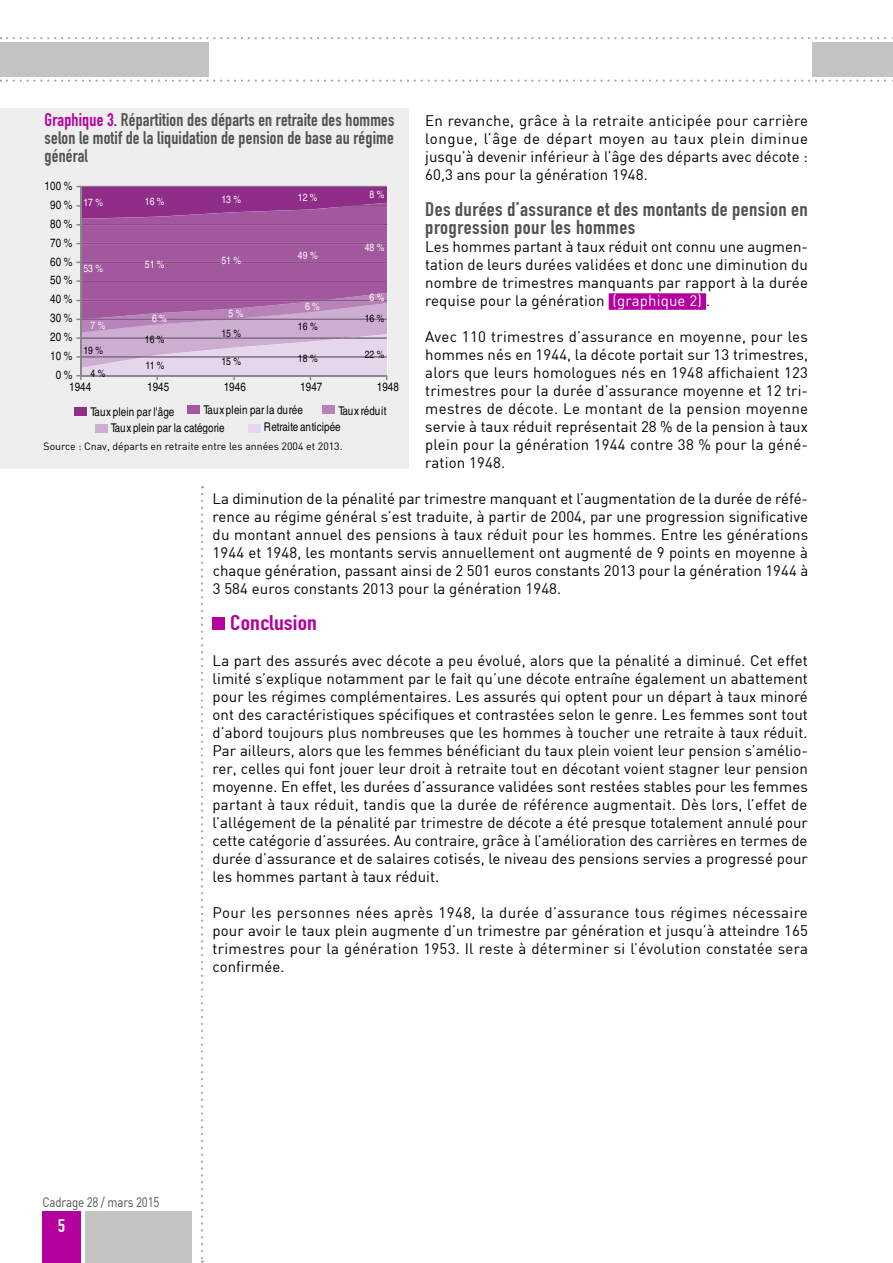
<style>
.page{position:relative;width:893px;height:1263px;background:#fff}
.page>*{position:absolute;margin:0;border:0;box-sizing:border-box;transform-origin:0 0}
.t1{font:21px "DIN Engschrift Std";letter-spacing:.005em;color:#b4009d;scale:1.2 1}
.t2{font:19.5px/18px "DIN Engschrift Std";letter-spacing:.015em;color:#515151;scale:1.1 1}
.t3{font:18px/18px "DIN Engschrift Std";letter-spacing:.01em;color:#515151;text-align:justify}
.t4{font:18px "DIN Engschrift Std";color:#fff;scale:1.1 1}
.t5{font:15px/18px "DIN";letter-spacing:.005em;color:#000;text-align:justify}
.t6{font:13.5px "DIN";letter-spacing:-.015em;color:#515151;scale:.85 1}
.t7{font:condensed 12px "Helvetica";letter-spacing:.005em;color:#000}
.t8{font:10.5px "DIN";color:#000}
.t9{font:condensed 10.5px "Helvetica";letter-spacing:.005em;color:#fff}
.t10{font:condensed 10.5px "Helvetica";letter-spacing:.005em;color:#000}
.s1{color:#b4009d}
.s2{color:#fff}
</style>
<div class="page">
<div style="left:0;top:108px;width:408px;height:360px;background:#eee"></div>
<div style="left:43px;top:1212px;width:38px;height:51px;background:#b4009d"></div>
<div style="left:85px;top:1212px;width:106px;height:51px;background:#c4c4c4"></div>
<svg style="left:7px;top:37px;width:886px;height:2px"></svg>
<svg style="left:7px;top:80px;width:886px;height:2px"></svg>
<div style="left:0;top:42px;width:208px;height:34px;background:#c4c4c4"></div>
<div style="left:812px;top:42px;width:81px;height:34px;background:#c4c4c4"></div>
<svg style="left:201px;top:494px;width:2px;height:768px"></svg>
<div style="left:609px;top:293px;width:97px;height:17px;background:#b4009d"></div>
<div style="left:213px;top:617px;width:12px;height:13px;background:#b4009d"></div>
<svg style="left:76px;top:186px;width:312px;height:194px;background:#b077af"></svg>
<div style="left:75px;top:407px;width:12px;height:9px;background:#8f2d88"></div>
<div style="left:188px;top:406px;width:12px;height:8px;background:#a2579e"></div>
<div style="left:322px;top:406px;width:13px;height:8px;background:#b782b8"></div>
<div style="left:95px;top:424px;width:12px;height:9px;background:#ceadd3"></div>
<div style="left:248px;top:424px;width:13px;height:9px;background:#e6d6eb"></div>
<p class="t3" style="left:45px;top:111px;width:351px"><span class="s1">Graphique 3.</span> Répartition des départs en retraite des hommes selon le motif de la liquidation de pension de base au régime général</p>
<p class="t5" style="left:425px;top:111px;width:384px">En revanche, grâce à la retraite anticipée pour carrière longue, l’âge de départ moyen au taux plein diminue jusqu’à devenir inférieur à l’âge des départs avec décote :<br>60,3 ans pour la génération 1948.</p>
<h2 class="t2" style="left:425px;top:200px;width:349px">Des durées d’assurance et des montants de pension en progression pour les hommes</h2>
<p class="t5" style="left:425px;top:237px;width:384px">Les hommes partant à taux réduit ont connu une augmen&shy;tation de leurs durées validées et donc une diminution du nombre de trimestres manquants par rapport à la durée requise pour la génération <span class="s2">(graphique 2)</span> .</p>
<p class="t5" style="left:425px;top:327px;width:384px">Avec 110 trimestres d’assurance en moyenne, pour les hommes nés en 1944, la décote portait sur 13 trimestres, alors que leurs homologues nés en 1948 affichaient 123 trimestres pour la durée d’assurance moyenne et 12 tri&shy;mestres de décote. Le montant de la pension moyenne servie à taux réduit représentait 28 % de la pension à taux plein pour la génération 1944 contre 38 % pour la géné&shy;ration 1948.</p>
<p class="t5" style="left:213px;top:489px;width:597px">La diminution de la pénalité par trimestre manquant et l’augmentation de la durée de réfé&shy;rence au régime général s’est traduite, à partir de 2004, par une progression significative du montant annuel des pensions à taux réduit pour les hommes. Entre les générations 1944 et 1948, les montants servis annuellement ont augmenté de 9 points en moyenne à chaque génération, passant ainsi de 2 501 euros constants 2013 pour la génération 1944 à 3 584 euros constants 2013 pour la génération 1948.</p>
<h1 class="t1" style="left:230px;top:610px;width:74px">Conclusion</h1>
<p class="t5" style="left:213px;top:651px;width:597px">La part des assurés avec décote a peu évolué, alors que la pénalité a diminué. Cet effet limité s’explique notamment par le fait qu’une décote entraîne également un abattement pour les régimes complémentaires. Les assurés qui optent pour un départ à taux minoré ont des caractéristiques spécifiques et contrastées selon le genre. Les femmes sont tout d’abord toujours plus nombreuses que les hommes à toucher une retraite à taux réduit.<br>Par ailleurs, alors que les femmes bénéficiant du taux plein voient leur pension s’amélio&shy;rer, celles qui font jouer leur droit à retraite tout en décotant voient stagner leur pension moyenne. En effet, les durées d’assurance validées sont restées stables pour les femmes partant à taux réduit, tandis que la durée de référence augmentait. Dès lors, l’effet de l’allégement de la pénalité par trimestre de décote a été presque totalement annulé pour cette catégorie d’assurées. Au contraire, grâce à l’amélioration des carrières en termes de durée d’assurance et de salaires cotisés, le niveau des pensions servies a progressé pour les hommes partant à taux réduit.</p>
<p class="t5" style="left:213px;top:903px;width:597px">Pour les personnes nées après 1948, la durée d’assurance tous régimes nécessaire pour avoir le taux plein augmente d’un trimestre par génération et jusqu’à atteindre 165 trimestres pour la génération 1953. Il reste à déterminer si l’évolution constatée sera confirmée.</p>
<p class="t7" style="left:45px;top:179px;width:30px">100 %</p>
<p class="t9" style="left:83px;top:196px;width:21px">17 %</p>
<p class="t9" style="left:145px;top:195px;width:21px">16 %</p>
<p class="t9" style="left:221px;top:193px;width:21px">13 %</p>
<p class="t9" style="left:298px;top:192px;width:21px">12 %</p>
<p class="t9" style="left:370px;top:188px;width:16px">8%</p>
<p class="t7" style="left:50px;top:198px;width:24px">90 %</p>
<p class="t7" style="left:50px;top:216px;width:24px">80 %</p>
<p class="t7" style="left:50px;top:235px;width:24px">70 %</p>
<p class="t9" style="left:365px;top:241px;width:21px">48 %</p>
<p class="t9" style="left:298px;top:249px;width:21px">49 %</p>
<p class="t9" style="left:221px;top:254px;width:21px">51 %</p>
<p class="t7" style="left:50px;top:254px;width:24px">60 %</p>
<p class="t9" style="left:145px;top:258px;width:21px">51 %</p>
<p class="t9" style="left:83px;top:263px;width:21px">53 %</p>
<p class="t7" style="left:50px;top:273px;width:24px">50 %</p>
<p class="t9" style="left:370px;top:291px;width:16px">6%</p>
<p class="t7" style="left:50px;top:292px;width:24px">40 %</p>
<p class="t9" style="left:305px;top:300px;width:16px">6%</p>
<p class="t9" style="left:229px;top:307px;width:16px">5%</p>
<p class="t7" style="left:50px;top:311px;width:24px">30 %</p>
<p class="t9" style="left:152px;top:312px;width:16px">6%</p>
<p class="t10" style="left:365px;top:312px;width:21px">16 %</p>
<p class="t9" style="left:90px;top:319px;width:16px">7%</p>
<p class="t10" style="left:298px;top:320px;width:21px">16 %</p>
<p class="t10" style="left:221px;top:327px;width:21px">15 %</p>
<p class="t7" style="left:50px;top:330px;width:24px">20 %</p>
<p class="t10" style="left:145px;top:333px;width:21px">16 %</p>
<p class="t10" style="left:83px;top:344px;width:21px">19 %</p>
<p class="t10" style="left:146px;top:359px;width:21px">11 %</p>
<p class="t10" style="left:221px;top:355px;width:21px">15 %</p>
<p class="t10" style="left:298px;top:352px;width:21px">18 %</p>
<p class="t10" style="left:365px;top:349px;width:21px">22 %</p>
<p class="t7" style="left:50px;top:349px;width:24px">10 %</p>
<p class="t10" style="left:90px;top:367px;width:16px">4 %</p>
<p class="t7" style="left:56px;top:368px;width:18px">0 %</p>
<p class="t7" style="left:69px;top:380px;width:24px">1944</p>
<p class="t7" style="left:147px;top:380px;width:24px">1945</p>
<p class="t7" style="left:224px;top:380px;width:24px">1946</p>
<p class="t7" style="left:300px;top:380px;width:24px">1947</p>
<p class="t7" style="left:377px;top:380px;width:24px">1948</p>
<p class="t7" style="left:91px;top:404px;width:85px">Taux plein par l'âge</p>
<p class="t7" style="left:204px;top:403px;width:101px">Taux plein par la durée</p>
<p class="t7" style="left:338px;top:403px;width:49px">Taux réduit</p>
<p class="t7" style="left:111px;top:420px;width:115px">Taux plein par la catégorie</p>
<p class="t7" style="left:264px;top:420px;width:78px">Retraite anticipée</p>
<p class="t8" style="left:44px;top:440px;width:301px">Source : Cnav, départs en retraite entre les années 2004 et 2013.</p>
<p class="t6" style="left:43px;top:1193px;width:139px">Cadrage 28 / mars 2015</p>
<p class="t4" style="left:58px;top:1215px;width:8px">5</p>
</div>
